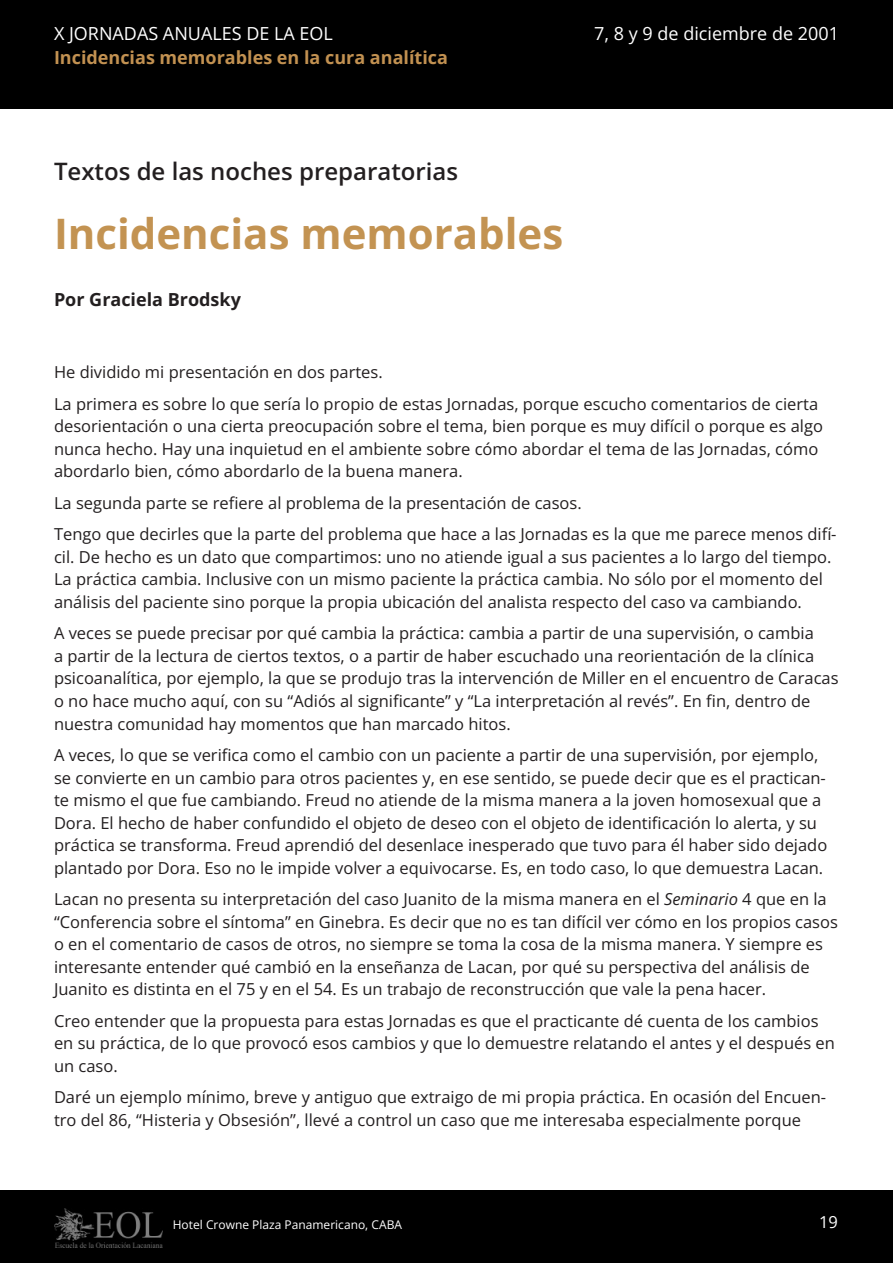
<style>
.page{position:relative;width:893px;height:1263px;background:#fff}
.page>*{position:absolute;margin:0;border:0;box-sizing:border-box;transform-origin:0 0}
.t1{font:700 42px "Open Sans";color:#c39352}
.t2{font:600 24px "Open Sans";color:#231f20}
.t3{font:18px "Open Sans";color:#fff}
.t4{font:700 18px "Open Sans";color:#c29151}
.t5{font:700 18px "Open Sans";color:#231f20}
.t6{font:16.5px/22.5px "Open Sans";color:#231f20}
.t7{font:16.5px "Open Sans";color:#fff}
.t8{font:12px "Open Sans";color:#fff}
.s1{font-style:italic}
</style>
<div class="page">
<div style="left:0;top:0;width:893px;height:108px;background:#000"></div>
<div style="left:0;top:1191px;width:893px;height:72px;background:#000"></div>
<img style="left:54px;top:1209px;width:108px;height:38px">
<p class="t3" style="left:54px;top:22px;width:280px">X JORNADAS ANUALES DE LA EOL</p>
<p class="t4" style="left:54px;top:46px;width:395px">Incidencias memorables en la cura analítica</p>
<p class="t3" style="left:594px;top:22px;width:246px">7, 8 y 9 de diciembre de 2001</p>
<h3 class="t2" style="left:54px;top:155px;width:406px">Textos de las noches preparatorias</h3>
<h1 class="t1" style="left:54px;top:205px;width:511px">Incidencias memorables</h1>
<h4 class="t5" style="left:54px;top:287px;width:188px">Por Graciela Brodsky</h4>
<p class="t6" style="left:54px;top:361px;width:330px">He dividido mi presentación en dos partes.</p>
<p class="t6" style="left:54px;top:392px;width:770px">La primera es sobre lo que sería lo propio de estas Jornadas, porque escucho comentarios de cierta desorientación o una cierta preocupación sobre el tema, bien porque es muy difícil o porque es algo nunca hecho. Hay una inquietud en el ambiente sobre cómo abordar el tema de las Jornadas, cómo abordarlo bien, cómo abordarlo de la buena manera.</p>
<p class="t6" style="left:54px;top:491px;width:529px">La segunda parte se refiere al problema de la presentación de casos.</p>
<p class="t6" style="left:54px;top:523px;width:784px">Tengo que decirles que la parte del problema que hace a las Jornadas es la que me parece menos difí&shy;cil. De hecho es un dato que compartimos: uno no atiende igual a sus pacientes a lo largo del tiempo.<br>La práctica cambia. Inclusive con un mismo paciente la práctica cambia. No sólo por el momento del análisis del paciente sino porque la propia ubicación del analista respecto del caso va cambiando.</p>
<p class="t6" style="left:54px;top:622px;width:786px">A veces se puede precisar por qué cambia la práctica: cambia a partir de una supervisión, o cambia<br>a partir de la lectura de ciertos textos, o a partir de haber escuchado una reorientación de la clínica psicoanalítica, por ejemplo, la que se produjo tras la intervención de Miller en el encuentro de Caracas o no hace mucho aquí, con su “Adiós al significante” y “La interpretación al revés”. En fin, dentro de nuestra comunidad hay momentos que han marcado hitos.</p>
<p class="t6" style="left:54px;top:743px;width:775px">A veces, lo que se verifica como el cambio con un paciente a partir de una supervisión, por ejemplo, se convierte en un cambio para otros pacientes y, en ese sentido, se puede decir que es el practican&shy;te mismo el que fue cambiando. Freud no atiende de la misma manera a la joven homosexual que a Dora. El hecho de haber confundido el objeto de deseo con el objeto de identificación lo alerta, y su práctica se transforma. Freud aprendió del desenlace inesperado que tuvo para él haber sido dejado plantado por Dora. Eso no le impide volver a equivocarse. Es, en todo caso, lo que demuestra Lacan.</p>
<p class="t6" style="left:54px;top:887px;width:785px">Lacan no presenta su interpretación del caso Juanito de la misma manera en el <span class="s1">Seminario</span> 4 que en la “Conferencia sobre el síntoma” en Ginebra. Es decir que no es tan difícil ver cómo en los propios casos o en el comentario de casos de otros, no siempre se toma la cosa de la misma manera. Y siempre es interesante entender qué cambió en la enseñanza de Lacan, por qué su perspectiva del análisis de Juanito es distinta en el 75 y en el 54. Es un trabajo de reconstrucción que vale la pena hacer.</p>
<p class="t6" style="left:54px;top:1009px;width:782px">Creo entender que la propuesta para estas Jornadas es que el practicante dé cuenta de los cambios en su práctica, de lo que provocó esos cambios y que lo demuestre relatando el antes y el después en un caso.</p>
<p class="t6" style="left:54px;top:1085px;width:774px">Daré un ejemplo mínimo, breve y antiguo que extraigo de mi propia práctica. En ocasión del Encuen&shy;tro del 86, “Histeria y Obsesión”, llevé a control un caso que me interesaba especialmente porque</p>
<p class="t8" style="left:173px;top:1217px;width:231px">Hotel Crowne Plaza Panamericano, CABA</p>
<p class="t7" style="left:819px;top:1211px;width:20px">19</p>
</div>
